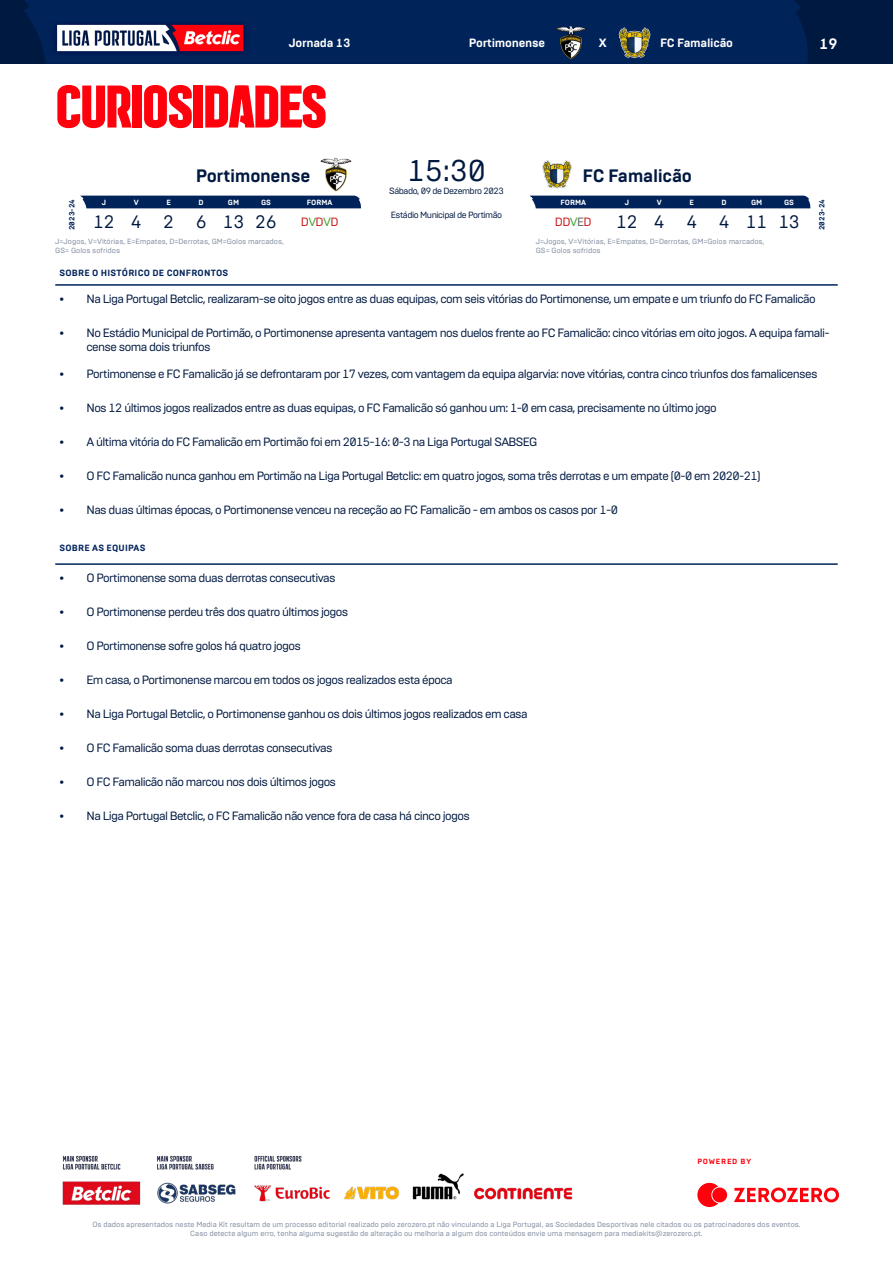
<style>
.page{position:relative;width:893px;height:1263px;background:#fff}
.page>*{position:absolute;margin:0;border:0;box-sizing:border-box;transform-origin:0 0}
.H_01_align-left{font:700 60px "Liga Portugal";letter-spacing:-.03em;color:#ff000d}
.texto_05{font:30px "Brutal Type";color:#001941}
.texto_strong_03_alig{font:700 18px "Brutal Type";letter-spacing:-.02em;color:#001941}
.texto_03{font:18px "Brutal Type";letter-spacing:-.02em;color:#001941}
.pagina_align-right{font:700 15px "Brutal Type";color:#fff}
.t1{font:12px/14.4px "Brutal Type";letter-spacing:-.05em;color:#001941}
.cabecalho_align-left{font:700 12px "Brutal Type";letter-spacing:-.02em;color:#fff}
.cabecalho_align-righ{font:700 12px "Brutal Type";letter-spacing:-.02em;color:#fff}
.texto_02{font:12px "Brutal Type";letter-spacing:-.05em;color:#cd171a}
.cabecalho{font:700 12px "Brutal Type";color:#fff}
.texto_01{font:9px "Brutal Type";letter-spacing:-.05em;color:#001941}
.label_color-02_02_al{font:700 9px "Brutal Type";letter-spacing:.02em;color:#00235a}
.legenda_01_align-lef{font:7.5px/9px "Brutal Type";color:#808ca0;text-align:center}
.label_white_01{font:700 7.5px "Brutal Type";color:#fff}
.label_color-02_01{font:700 7.5px "Brutal Type";color:#00235a}
.t2{font:700 7.5px "Brutal Type";letter-spacing:.1em;color:#ff000d}
.s1{color:#3fa535}
.s2{color:#646363}
</style>
<div class="page">
<div style="left:0;top:0;width:893px;height:64px;background:#001941"></div>
<div style="left:24px;top:0;width:784px;height:64px;background:#00235a"></div>
<img style="left:50px;top:21px;width:201px;height:34px">
<img style="left:62px;top:1155px;width:511px;height:50px">
<hr style="left:55px;top:563px;width:783px;height:2px;background:#00235a">
<hr style="left:55px;top:284px;width:783px;height:2px;background:#00235a">
<div style="left:530px;top:196px;width:281px;height:12px;background:#00235a"></div>
<div style="left:80px;top:196px;width:281px;height:12px;background:#00235a"></div>
<img style="left:320px;top:157px;width:32px;height:35px">
<img style="left:542px;top:160px;width:30px;height:29px">
<img style="left:553px;top:25px;width:35px;height:35px">
<img style="left:617px;top:25px;width:35px;height:35px">
<svg style="left:734px;top:1187px;width:105px;height:15px"></svg>
<svg style="left:697px;top:1183px;width:21px;height:24px"></svg>
<div style="left:712px;top:1187px;width:15px;height:15px;background:#ff000d;border-radius:50%"></div>
<p class="cabecalho_align-left" style="left:289px;top:36px;width:63px">Jornada 13</p>
<p class="cabecalho_align-righ" style="left:469px;top:36px;width:78px">Portimonense</p>
<p class="cabecalho" style="left:599px;top:36px;width:9px">X</p>
<p class="cabecalho_align-left" style="left:660px;top:36px;width:74px">FC Famalicão</p>
<p class="pagina_align-right" style="left:819px;top:34px;width:20px">19</p>
<p class="H_01_align-left" style="left:55px;top:75px;width:274px">CURIOSIDADES</p>
<p class="texto_strong_03_alig" style="left:196px;top:164px;width:116px">Portimonense</p>
<p class="texto_05" style="left:407px;top:153px;width:80px">15:30</p>
<p class="texto_strong_03_alig" style="left:583px;top:164px;width:111px">FC Famalicão</p>
<p class="texto_01" style="left:389px;top:185px;width:116px">Sábado, 09 de Dezembro 2023</p>
<p class="label_color-02_01" style="left:67px;top:230px;width:33px;rotate:-90deg">2023-24</p>
<p class="label_white_01" style="left:102px;top:198px;width:6px">J</p>
<p class="label_white_01" style="left:134px;top:198px;width:6px">V</p>
<p class="label_white_01" style="left:167px;top:198px;width:6px">E</p>
<p class="label_white_01" style="left:199px;top:198px;width:7px">D</p>
<p class="label_white_01" style="left:228px;top:198px;width:13px">GM</p>
<p class="label_white_01" style="left:261px;top:198px;width:12px">GS</p>
<p class="label_white_01" style="left:307px;top:198px;width:27px">FORMA</p>
<p class="label_white_01" style="left:560px;top:198px;width:27px">FORMA</p>
<p class="label_white_01" style="left:625px;top:198px;width:6px">J</p>
<p class="label_white_01" style="left:657px;top:198px;width:6px">V</p>
<p class="label_white_01" style="left:690px;top:198px;width:6px">E</p>
<p class="label_white_01" style="left:722px;top:198px;width:7px">D</p>
<p class="label_white_01" style="left:751px;top:198px;width:13px">GM</p>
<p class="label_white_01" style="left:784px;top:198px;width:12px">GS</p>
<p class="texto_01" style="left:391px;top:210px;width:113px">Estádio Municipal de Portimão</p>
<p class="texto_03" style="left:93px;top:211px;width:23px">12</p>
<p class="texto_03" style="left:131px;top:211px;width:12px">4</p>
<p class="texto_03" style="left:163px;top:211px;width:12px">2</p>
<p class="texto_03" style="left:196px;top:211px;width:12px">6</p>
<p class="texto_03" style="left:223px;top:211px;width:23px">13</p>
<p class="texto_03" style="left:255px;top:211px;width:23px">26</p>
<p class="texto_02" style="left:301px;top:215px;width:39px">D<span class="s1">V</span>D<span class="s1">V</span>D</p>
<p class="texto_02" style="left:555px;top:215px;width:38px">DD<span class="s1">V</span><span class="s2">E</span>D</p>
<p class="texto_03" style="left:616px;top:211px;width:23px">12</p>
<p class="texto_03" style="left:654px;top:211px;width:12px">4</p>
<p class="texto_03" style="left:686px;top:211px;width:12px">4</p>
<p class="texto_03" style="left:719px;top:211px;width:12px">4</p>
<p class="texto_03" style="left:746px;top:211px;width:23px">11</p>
<p class="texto_03" style="left:778px;top:211px;width:23px">13</p>
<p class="legenda_01_align-lef" style="left:55px;top:237px;width:230px">J=Jogos, V=Vitórias, E=Empates, D=Derrotas, GM=Golos marcados,</p>
<p class="legenda_01_align-lef" style="left:55px;top:246px;width:66px">GS= Golos sofridos</p>
<p class="legenda_01_align-lef" style="left:536px;top:237px;width:230px">J=Jogos, V=Vitórias, E=Empates, D=Derrotas, GM=Golos marcados,</p>
<p class="legenda_01_align-lef" style="left:536px;top:246px;width:66px">GS= Golos sofridos</p>
<p class="label_color-02_01" style="left:817px;top:230px;width:33px;rotate:-90deg">2023-24</p>
<p class="label_color-02_02_al" style="left:60px;top:267px;width:170px">SOBRE O HISTÓRICO DE CONFRONTOS</p>
<p class="t1" style="left:60px;top:292px;width:758px">• Na Liga Portugal Betclic, realizaram-se oito jogos entre as duas equipas, com seis vitórias do Portimonense, um empate e um triunfo do FC Famalicão</p>
<p class="t1" style="left:87px;top:326px;width:745px;text-indent:-27px">• No Estádio Municipal de Portimão, o Portimonense apresenta vantagem nos duelos frente ao FC Famalicão: cinco vitórias em oito jogos. A equipa famali&shy;cense soma dois triunfos</p>
<p class="t1" style="left:60px;top:367px;width:759px">• Portimonense e FC Famalicão já se defrontaram por 17 vezes, com vantagem da equipa algarvia: nove vitórias, contra cinco triunfos dos famalicenses</p>
<p class="t1" style="left:60px;top:401px;width:659px">• Nos 12 últimos jogos realizados entre as duas equipas, o FC Famalicão só ganhou um: 1-0 em casa, precisamente no último jogo</p>
<p class="t1" style="left:60px;top:435px;width:480px">• A última vitória do FC Famalicão em Portimão foi em 2015-16: 0-3 na Liga Portugal SABSEG</p>
<p class="t1" style="left:60px;top:469px;width:703px">• O FC Famalicão nunca ganhou em Portimão na Liga Portugal Betclic: em quatro jogos, soma três derrotas e um empate (0-0 em 2020-21)</p>
<p class="t1" style="left:60px;top:503px;width:560px">• Nas duas últimas épocas, o Portimonense venceu na receção ao FC Famalicão - em ambos os casos por 1-0</p>
<p class="label_color-02_02_al" style="left:60px;top:542px;width:88px">SOBRE AS EQUIPAS</p>
<p class="t1" style="left:60px;top:571px;width:278px">• O Portimonense soma duas derrotas consecutivas</p>
<p class="t1" style="left:60px;top:605px;width:290px">• O Portimonense perdeu três dos quatro últimos jogos</p>
<p class="t1" style="left:60px;top:639px;width:243px">• O Portimonense sofre golos há quatro jogos</p>
<p class="t1" style="left:60px;top:673px;width:395px">• Em casa, o Portimonense marcou em todos os jogos realizados esta época</p>
<p class="t1" style="left:60px;top:707px;width:470px">• Na Liga Portugal Betclic, o Portimonense ganhou os dois últimos jogos realizados em casa</p>
<p class="t1" style="left:60px;top:741px;width:275px">• O FC Famalicão soma duas derrotas consecutivas</p>
<p class="t1" style="left:60px;top:775px;width:278px">• O FC Famalicão não marcou nos dois últimos jogos</p>
<p class="t1" style="left:60px;top:809px;width:412px">• Na Liga Portugal Betclic, o FC Famalicão não vence fora de casa há cinco jogos</p>
<p class="t2" style="left:697px;top:1157px;width:55px">POWERED BY</p>
<p class="legenda_01_align-lef" style="left:92px;top:1220px;width:710px">Os dados apresentados neste Media Kit resultam de um processo editorial realizado pelo zerozero.pt não vinculando a Liga Portugal, as Sociedades Desportivas nele citados ou os patrocinadores dos eventos.<br>Caso detecte algum erro, tenha alguma sugestão de alteração ou melhoria a algum dos conteúdos envie uma mensagem para mediakits@zerozero.pt.</p>
</div>
